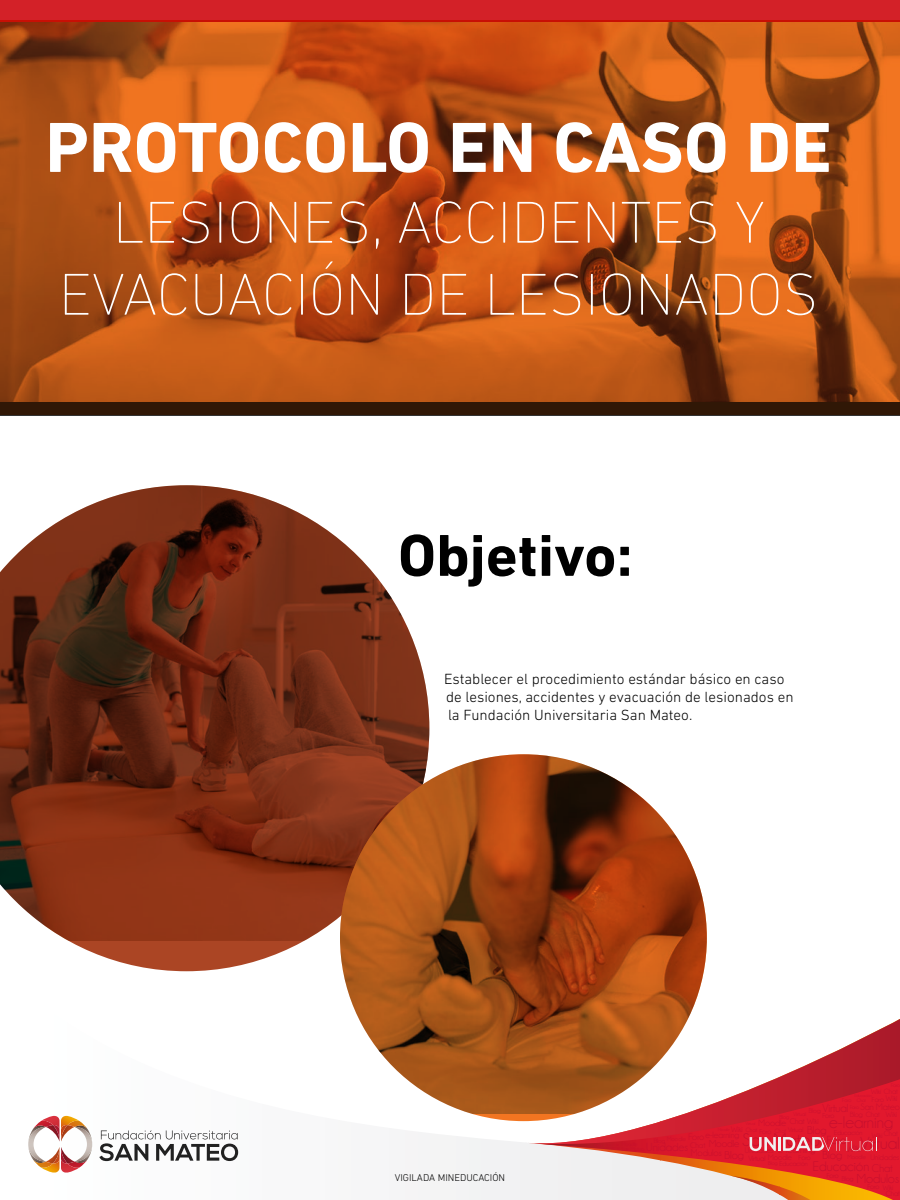
<style>
.page{position:relative;width:900px;height:1200px;background:#fff}
.page>*{position:absolute;margin:0;border:0;box-sizing:border-box;transform-origin:0 0}
.t1{font:700 72px "DIN Next LT Pro";color:#fff}
.t2{font:200 60px/72px "DIN Next LT Pro";color:#fff;text-align:center}
.t3{font:700 60px "DIN Next LT Pro";color:#000}
.t4{font:300 15px/18px "DIN Next LT Pro";color:#000}
.t5{font:300 10px "DIN Next LT Pro";color:#000}
</style>
<div class="page">
<div style="left:0;top:0;width:900px;height:30px;background:#d32128"></div>
<svg style="left:53px;top:971px;width:471px;height:229px"></svg>
<svg style="left:524px;top:1019px;width:376px;height:148px"></svg>
<svg style="left:535px;top:1079px;width:365px;height:121px"></svg>
<svg style="left:730px;top:1176px;width:81px;height:24px;background:#eab069"></svg>
<svg style="left:750px;top:1137px;width:26px;height:14px"></svg>
<hr style="left:778px;top:1137px;width:3px;height:14px;background:#f0f0f0">
<svg style="left:783px;top:1137px;width:94px;height:14px"></svg>
<svg style="left:28px;top:1116px;width:64px;height:57px"></svg>
<svg style="left:99px;top:1130px;width:139px;height:31px"></svg>
<svg style="left:69px;top:941px;width:235px;height:30px;fill:#ab4524"></svg>
<img style="left:0;top:485px;width:429px;height:456px">
<img style="left:340px;top:754px;width:367px;height:359px">
<svg style="left:0;top:20px;width:900px;height:395px;background:#b75115"></svg>
<h1 class="t1" style="left:45px;top:105px;width:788px">PROTOCOLO EN CASO DE</h1>
<h2 class="t2" style="left:59px;top:186px;width:761px">LESIONES, ACCIDENTES Y<br>EVACUACIÓN DE LESIONADOS</h2>
<h2 class="t3" style="left:398px;top:520px;width:236px">Objetivo:</h2>
<p class="t4" style="left:444px;top:669px;width:351px">Establecer el procedimiento estándar básico en caso de lesiones, accidentes y evacuación de lesionados en la Fundación Universitaria San Mateo.</p>
<p class="t5" style="left:395px;top:1172px;width:112px">VIGILADA MINEDUCACIÓN</p>
</div>
